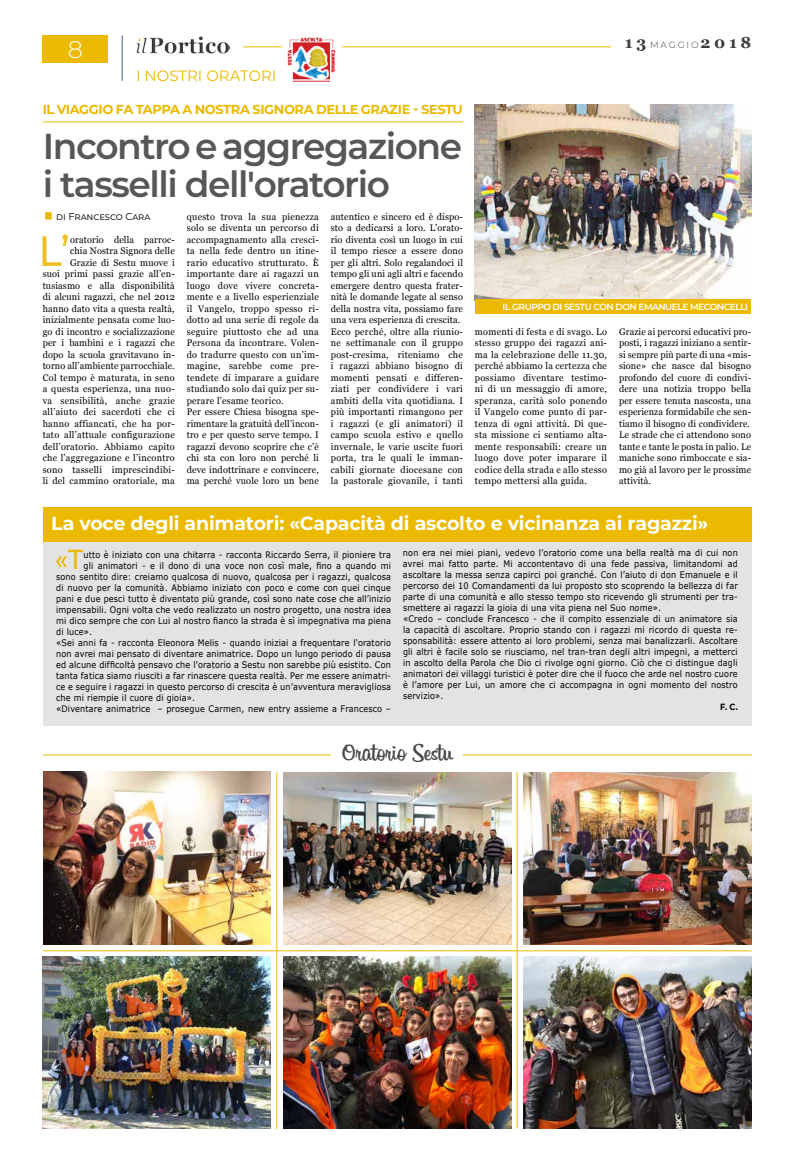
<style>
.page{position:relative;width:794px;height:1163px;background:#fff}
.page>*{position:absolute;margin:0;border:0;box-sizing:border-box;transform-origin:0 0}
.t1{font:500 42.4px "Montserrat";color:#eec025;scale:.93 1}
.t2{font:600 36px/38px "Montserrat";letter-spacing:-.04em;color:#575756}
.t3{font:500 27.5px "Montserrat";color:#ebba00;scale:.93 1}
.t4{font:26px "Billabong";color:#4a4948}
.t5{font:300 24px "Montserrat";color:#fff}
.t6{font:700 19px "Montserrat";letter-spacing:-.01em;color:#fff}
.t7{font:700 16px "Georgia";letter-spacing:.23em;color:#3c3c3b}
.t8{font:15px "Montserrat";color:#ebba00}
.t9{font:700 13px "Montserrat";letter-spacing:-.03em;color:#ebba00}
.t10{font:10px "Montserrat";letter-spacing:-.01em;color:#000}
.t11{font:9.5px/11.5px "Georgia";letter-spacing:.03em;color:#000;scale:.96 1}
.t12{font:9px/11px "Verdana";letter-spacing:.02em;color:#000;scale:.9 1}
.t13{font:600 9px "Montserrat";letter-spacing:-.05em;color:#fff}
.t14{font:700 9px "Montserrat";color:#000;scale:.9 1}
.s1{font-family:"Montserrat";font-weight:300;font-size:9px}
</style>
<div class="page">
<div style="left:43px;top:521px;width:708px;height:204px;background:#e3e3e3"></div>
<img style="left:43px;top:956px;width:228px;height:172px">
<hr style="left:243px;top:47px;width:368px;height:1px;background:#ebba00">
<div style="left:43px;top:35px;width:65px;height:27px;background:#ebba00"></div>
<hr style="left:122px;top:35px;width:1px;height:46px;background:#455e82">
<img style="left:136px;top:36px;width:94px;height:18px">
<hr style="left:43px;top:121px;width:420px;height:1px;background:#ebba00">
<img style="left:475px;top:104px;width:276px;height:195px">
<div style="left:475px;top:299px;width:276px;height:14px;background:#ebba00"></div>
<div style="left:43px;top:507px;width:708px;height:34px;background:#ebba00"></div>
<div style="left:282px;top:36px;width:60px;height:46px;background:#fff"></div>
<img style="left:287px;top:37px;width:49px;height:44px">
<img style="left:523px;top:956px;width:228px;height:172px">
<img style="left:43px;top:771px;width:228px;height:173px">
<img style="left:523px;top:772px;width:228px;height:172px">
<img style="left:283px;top:772px;width:228px;height:172px">
<img style="left:283px;top:956px;width:228px;height:172px">
<hr style="left:43px;top:754px;width:288px;height:1px;background:#ebba00">
<hr style="left:43px;top:950px;width:708px;height:1px;background:#ebba00">
<hr style="left:516px;top:771px;width:1px;height:357px;background:#ebba00">
<hr style="left:276px;top:772px;width:1px;height:356px;background:#ebba00">
<hr style="left:463px;top:754px;width:288px;height:1px;background:#ebba00">
<h3 class="t5" style="left:68px;top:33px;width:17px">8</h3>
<h3 class="t7" style="left:625px;top:30px;width:128px">13 <span class="s1">MAGGIO</span>2018</h3>
<h3 class="t8" style="left:136px;top:65px;width:142px">I NOSTRI ORATORI</h3>
<h3 class="t9" style="left:43px;top:100px;width:422px">IL VIAGGIO FA TAPPA A NOSTRA SIGNORA DELLE GRAZIE - SESTU</h3>
<h2 class="t2" style="left:43px;top:126px;width:421px">Incontro e aggregazione i tasselli dell'oratorio</h2>
<p class="t10" style="left:56px;top:209px;width:95px">di Francesco Cara</p>
<h1 class="t1" style="left:39px;top:221px;width:35px">L’</h1>
<p class="t11" style="left:43px;top:233px;width:139px;text-align:right">oratorio della parroc-<br>chia Nostra Signora delle<br>Grazie di Sestu muove i<br>suoi primi passi grazie all’en&shy;tusiasmo e alla disponibilità di alcuni ragazzi, che nel 2012 hanno dato vita a questa realtà, inizialmente pensata come luo&shy;go di incontro e socializzazione per i bambini e i ragazzi che dopo la scuola gravitavano in&shy;torno all’ambiente parrocchiale.<br>Col tempo è maturata, in seno a questa esperienza, una nuo&shy;va sensibilità, anche grazie all’aiuto dei sacerdoti che ci hanno affiancati, che ha por&shy;tato all’attuale configurazione dell’oratorio. Abbiamo capito che l’aggregazione e l’incontro sono tasselli imprescindibi&shy;li del cammino oratoriale, ma</p>
<p class="t11" style="left:187px;top:210px;width:139px">questo trova la sua pienezza solo se diventa un percorso di accompagnamento alla cresci&shy;ta nella fede dentro un itine&shy;rario educativo strutturato. È importante dare ai ragazzi un luogo dove vivere concreta&shy;mente e a livello esperienziale il Vangelo, troppo spesso ri&shy;dotto ad una serie di regole da seguire piuttosto che ad una<br>Persona da incontrare. Volen&shy;do tradurre questo con un’im&shy;magine, sarebbe come pre&shy;tendete di imparare a guidare studiando solo dai quiz per su&shy;perare l’esame teorico.<br>Per essere Chiesa bisogna spe&shy;rimentare la gratuità dell’incon&shy;tro e per questo serve tempo. I ragazzi devono scoprire che c’è chi sta con loro non perché li deve indottrinare e convincere, ma perché vuole loro un bene</p>
<p class="t11" style="left:331px;top:210px;width:139px">autentico e sincero ed è dispo&shy;sto a dedicarsi a loro. L’orato&shy;rio diventa così un luogo in cui il tempo riesce a essere dono per gli altri. Solo regalandoci il tempo gli uni agli altri e facendo emergere dentro questa frater&shy;nità le domande legate al senso della nostra vita, possiamo fare una vera esperienza di crescita.<br>Ecco perché, oltre alla riunio&shy;ne settimanale con il gruppo post-cresima, riteniamo che i ragazzi abbiano bisogno di momenti pensati e differen&shy;ziati per condividere i vari ambiti della vita quotidiana. I più importanti rimangono per i ragazzi (e gli animatori) il campo scuola estivo e quello invernale, le varie uscite fuori porta, tra le quali le imman&shy;cabili giornate diocesane con la pastorale giovanile, i tanti</p>
<p class="t13" style="left:502px;top:300px;width:247px">IL GRUPPO DI SESTU CON DON EMANUELE MECONCELLI</p>
<p class="t11" style="left:475px;top:325px;width:139px;text-align:justify">momenti di festa e di svago. Lo stesso gruppo dei ragazzi ani&shy;ma la celebrazione delle 11.30, perché abbiamo la certezza che possiamo diventare testimo&shy;ni di un messaggio di amore, speranza, carità solo ponendo il Vangelo come punto di par&shy;tenza di ogni attività. Di que&shy;sta missione ci sentiamo alta&shy;mente responsabili: creare un luogo dove poter imparare il codice della strada e allo stesso tempo mettersi alla guida.</p>
<p class="t11" style="left:619px;top:325px;width:139px;text-align:justify">Grazie ai percorsi educativi pro&shy;posti, i ragazzi iniziano a sentir&shy;si sempre più parte di una «mis&shy;sione» che nasce dal bisogno profondo del cuore di condivi&shy;dere una notizia troppo bella per essere tenuta nascosta, una esperienza formidabile che sen&shy;tiamo il bisogno di condividere.<br>Le strade che ci attendono sono tante e tante le posta in palio. Le maniche sono rimboccate e sia&shy;mo già al lavoro per le prossime attività.</p>
<h3 class="t6" style="left:51px;top:509px;width:658px">La voce degli animatori: «Capacità di ascolto e vicinanza ai ragazzi»</h3>
<h3 class="t3" style="left:55px;top:539px;width:32px">«T</h3>
<p class="t12" style="left:84px;top:549px;width:343px">utto è iniziato con una chitarra - racconta Riccardo Serra, il pioniere tra</p>
<p class="t12" style="left:403px;top:547px;width:373px">non era nei miei piani, vedevo l’oratorio come una bella realtà ma di cui non avrei mai fatto parte. Mi accontentavo di una fede passiva, limitandomi ad ascoltare la messa senza capirci poi granché. Con l’aiuto di don Emanuele e il percorso dei 10 Comandamenti da lui proposto sto scoprendo la bellezza di far parte di una comunità e allo stesso tempo sto ricevendo gli strumenti per tra&shy;smettere ai ragazzi la gioia di una vita piena nel Suo nome».<br>«Credo – conclude Francesco - che il compito essenziale di un animatore sia la capacità di ascoltare. Proprio stando con i ragazzi mi ricordo di questa re&shy;sponsabilità: essere attento ai loro problemi, senza mai banalizzarli. Ascoltare gli altri è facile solo se riusciamo, nel tran-tran degli altri impegni, a metterci in ascolto della Parola che Dio ci rivolge ogni giorno. Ciò che ci distingue dagli animatori dei villaggi turistici è poter dire che il fuoco che arde nel nostro cuore è l’amore per Lui, un amore che ci accompagna in ogni momento del nostro servizio».</p>
<p class="t14" style="left:720px;top:700px;width:21px">F. C.</p>
<h3 class="t4" style="left:342px;top:735px;width:112px">Oratorio Sestu</h3>
<p class="t12" style="left:84px;top:560px;width:343px">gli animatori - e il dono di una voce non così male, fino a quando mi</p>
<p class="t12" style="left:56px;top:571px;width:373px">sono sentito dire: creiamo qualcosa di nuovo, qualcosa per i ragazzi, qualcosa</p>
<p class="t12" style="left:56px;top:582px;width:373px">di nuovo per la comunità. Abbiamo iniziato con poco e come con quei cinque</p>
<p class="t12" style="left:56px;top:593px;width:373px">pani e due pesci tutto è diventato più grande, così sono nate cose che all’inizio</p>
<p class="t12" style="left:56px;top:604px;width:373px">impensabili. Ogni volta che vedo realizzato un nostro progetto, una nostra idea</p>
<p class="t12" style="left:56px;top:615px;width:373px">mi dico sempre che con Lui al nostro fianco la strada è sì impegnativa ma piena</p>
<p class="t12" style="left:56px;top:626px;width:41px">di luce».</p>
<p class="t12" style="left:56px;top:637px;width:373px">«Sei anni fa - racconta Eleonora Melis - quando iniziai a frequentare l'oratorio</p>
<p class="t12" style="left:56px;top:648px;width:373px">non avrei mai pensato di diventare animatrice. Dopo un lungo periodo di pausa</p>
<p class="t12" style="left:56px;top:659px;width:373px">ed alcune difficoltà pensavo che l'oratorio a Sestu non sarebbe più esistito. Con</p>
<p class="t12" style="left:56px;top:670px;width:373px">tanta fatica siamo riusciti a far rinascere questa realtà. Per me essere animatri-</p>
<p class="t12" style="left:56px;top:681px;width:373px">ce e seguire i ragazzi in questo percorso di crescita è un’avventura meravigliosa</p>
<p class="t12" style="left:56px;top:692px;width:156px">che mi riempie il cuore di gioia».</p>
<p class="t12" style="left:56px;top:703px;width:373px">«Diventare animatrice – prosegue Carmen, new entry assieme a Francesco –</p>
</div>
